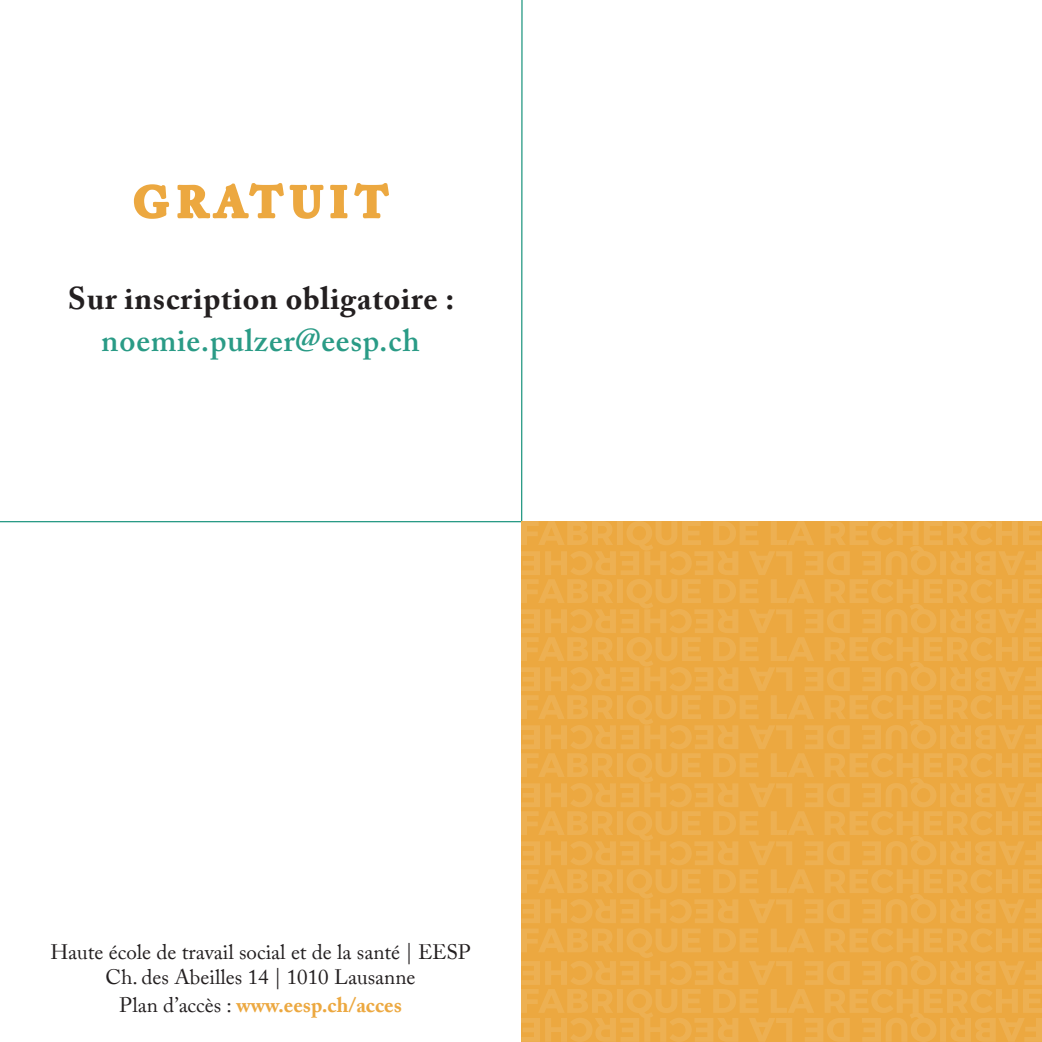
<style>
.page{position:relative;width:1042px;height:1042px;background:#fff}
.page>*{position:absolute;margin:0;border:0;box-sizing:border-box;transform-origin:0 0}
.t1{font:700 42px "Adobe Caslon Pro";letter-spacing:.2em;color:#eca840}
.t2{font:700 31.5px "Adobe Caslon Pro";letter-spacing:.025em;color:#231f20}
.t3{font:600 31.5px "Adobe Caslon Pro";letter-spacing:.025em;color:#2a9b86}
.t4{font:21px/25.2px "Adobe Caslon Pro";color:#231f20;text-align:center}
.t5{font:700 21px "Adobe Caslon Pro";color:#eca840}
.s1{font-weight:400;color:#231f20}
</style>
<div class="page">
<hr style="left:0;top:521px;width:1042px;height:1px;background:#2a9b86">
<hr style="left:521px;top:0;width:2px;height:521px;background:#2a9b86">
<svg style="left:521px;top:521px;width:521px;height:521px;background:#ecab47"></svg>
<svg style="left:133px;top:183px;width:256px;height:36px"></svg>
<h1 class="t1" style="left:133px;top:177px;width:255px">GRATUIT</h1>
<h2 class="t2" style="left:68px;top:279px;width:388px">Sur inscription obligatoire :</h2>
<h2 class="t3" style="left:101px;top:321px;width:320px">noemie.pulzer@eesp.ch</h2>
<p class="t4" style="left:50px;top:939px;width:422px">Haute école de travail social et de la santé | EESP<br>Ch. des Abeilles 14 | 1010 Lausanne</p>
<p class="t5" style="left:119px;top:992px;width:284px"><span class="s1">Plan d’accès :</span> www.eesp.ch/acces</p>
</div>
